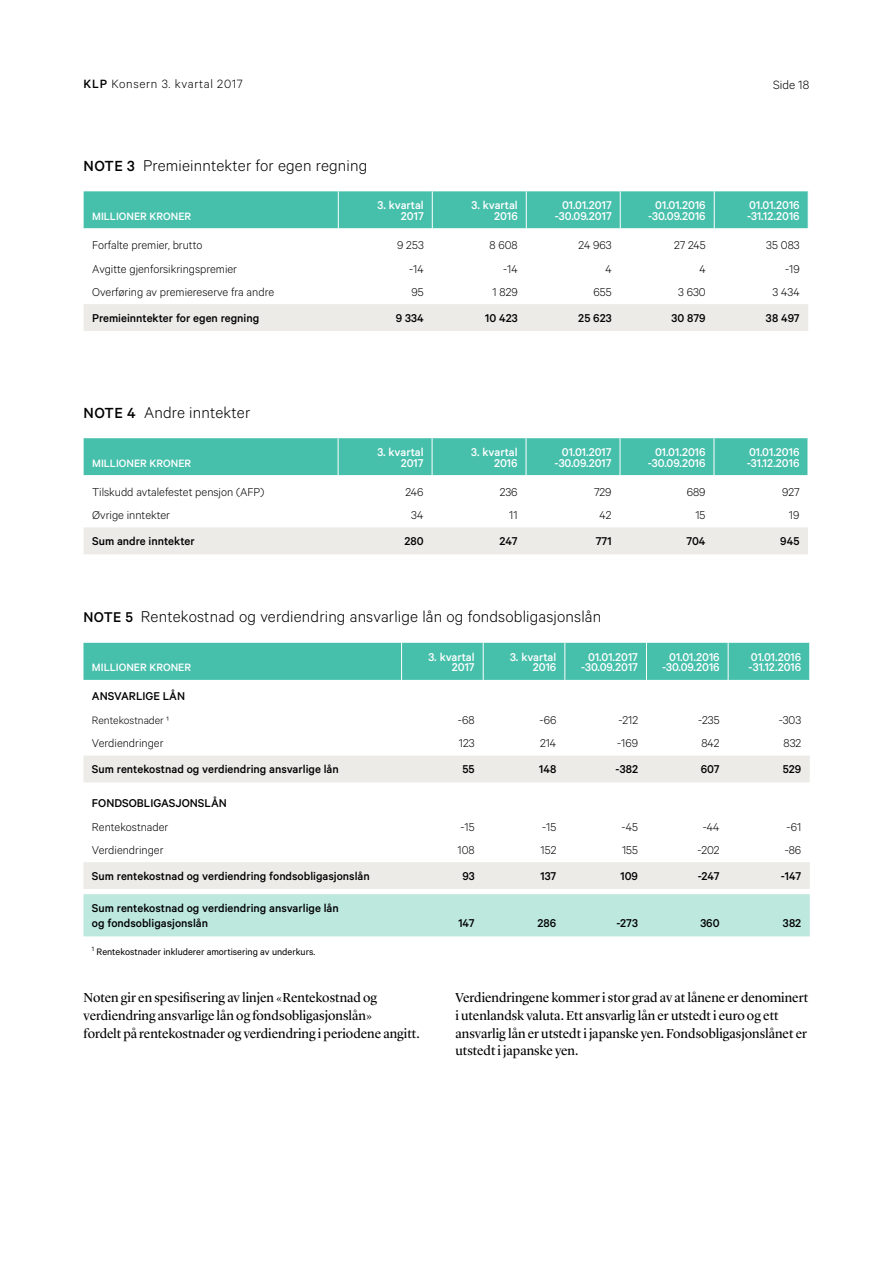
<style>
.page{position:relative;width:893px;height:1263px;background:#fff}
.page>*{position:absolute;margin:0;border:0;box-sizing:border-box;transform-origin:0 0}
.t1{font:300 17.55px "Calibre";letter-spacing:.01em;color:#000}
.t2{font:13.5px/17.7px "Lyon Display";color:#000}
.t3{font:300 13.5px "Calibre";letter-spacing:.05em;color:#000}
.t4{font:500 12.75px/15.3px "Calibre";color:#000}
.t5{font:300 12.75px "Calibre";color:#000}
.t6{font:500 12.75px/10.5px "Calibre";color:#fff;text-align:right}
.t7{font:500 12px "Calibre";color:#fff}
.t8{font:300 12px "Calibre";color:#000}
.t9{font:10.5px "Calibre";color:#000}
.s1{font-weight:500}
.s2{font-weight:500;font-size:16.5px}
.s3{font-weight:500;font-size:15.9px}
</style>
<div class="page">
<div style="left:84px;top:191px;width:724px;height:38px;background:#46bfab"></div>
<div style="left:84px;top:304px;width:724px;height:27px;background:#edebe8"></div>
<hr style="left:526px;top:191px;width:1px;height:37px;background:#fff">
<hr style="left:620px;top:191px;width:1px;height:37px;background:#fff">
<hr style="left:714px;top:191px;width:1px;height:37px;background:#fff">
<hr style="left:338px;top:191px;width:1px;height:37px;background:#fff">
<hr style="left:432px;top:191px;width:1px;height:37px;background:#fff">
<div style="left:84px;top:438px;width:724px;height:38px;background:#46bfab"></div>
<div style="left:84px;top:527px;width:724px;height:27px;background:#edebe8"></div>
<hr style="left:526px;top:438px;width:1px;height:37px;background:#fff">
<hr style="left:620px;top:438px;width:1px;height:37px;background:#fff">
<hr style="left:714px;top:438px;width:1px;height:37px;background:#fff">
<hr style="left:338px;top:438px;width:1px;height:37px;background:#fff">
<hr style="left:432px;top:438px;width:1px;height:37px;background:#fff">
<div style="left:83px;top:643px;width:726px;height:37px;background:#46bfab"></div>
<svg style="left:83px;top:755px;width:727px;height:134px"></svg>
<div style="left:83px;top:894px;width:727px;height:42px;background:#bce8dd"></div>
<hr style="left:565px;top:643px;width:1px;height:37px;background:#fff">
<hr style="left:646px;top:643px;width:1px;height:37px;background:#fff">
<hr style="left:728px;top:643px;width:1px;height:37px;background:#fff">
<hr style="left:401px;top:643px;width:1px;height:37px;background:#fff">
<hr style="left:483px;top:643px;width:1px;height:37px;background:#fff">
<p class="t3" style="left:84px;top:76px;width:160px"><span class="s1">KLP</span> Konsern 3. kvartal 2017</p>
<p class="t3" style="left:773px;top:77px;width:37px">Side 18</p>
<p class="t1" style="left:84px;top:155px;width:285px"><span class="s2">NOTE 3</span> Premieinntekter for egen regning</p>
<p class="t7" style="left:92px;top:209px;width:101px">MILLIONER KRONER</p>
<p class="t6" style="left:378px;top:200px;width:48px">3. kvartal<br>2017</p>
<p class="t6" style="left:471px;top:200px;width:48px">3. kvartal<br>2016</p>
<p class="t6" style="left:555px;top:200px;width:58px;text-align:center">01.01.2017 -30.09.2017</p>
<p class="t6" style="left:648px;top:200px;width:59px;text-align:center">01.01.2016 -30.09.2016</p>
<p class="t6" style="left:747px;top:200px;width:54px;text-align:left">01.01.2016 -31.12.2016</p>
<p class="t5" style="left:92px;top:238px;width:112px">Forfalte premier, brutto</p>
<p class="t5" style="left:397px;top:238px;width:28px">9 253</p>
<p class="t5" style="left:490px;top:238px;width:30px">8 608</p>
<p class="t5" style="left:579px;top:238px;width:35px">24 963</p>
<p class="t5" style="left:674px;top:238px;width:33px">27 245</p>
<p class="t5" style="left:766px;top:238px;width:35px">35 083</p>
<p class="t5" style="left:92px;top:261px;width:146px">Avgitte gjenforsikringspremier</p>
<p class="t5" style="left:409px;top:261px;width:16px">-14</p>
<p class="t5" style="left:503px;top:261px;width:16px">-14</p>
<p class="t5" style="left:605px;top:261px;width:8px">4</p>
<p class="t5" style="left:699px;top:261px;width:8px">4</p>
<p class="t5" style="left:785px;top:261px;width:16px">-19</p>
<p class="t5" style="left:92px;top:285px;width:184px">Overføring av premiereserve fra andre</p>
<p class="t5" style="left:412px;top:285px;width:14px">95</p>
<p class="t5" style="left:493px;top:285px;width:27px">1 829</p>
<p class="t5" style="left:594px;top:285px;width:20px">655</p>
<p class="t5" style="left:678px;top:285px;width:29px">3 630</p>
<p class="t5" style="left:772px;top:285px;width:29px">3 434</p>
<p class="t4" style="left:92px;top:310px;width:169px">Premieinntekter for egen regning</p>
<p class="t4" style="left:396px;top:310px;width:29px">9 334</p>
<p class="t4" style="left:485px;top:310px;width:34px">10 423</p>
<p class="t4" style="left:578px;top:310px;width:35px">25 623</p>
<p class="t4" style="left:672px;top:310px;width:36px">30 879</p>
<p class="t4" style="left:766px;top:310px;width:35px">38 497</p>
<p class="t1" style="left:84px;top:402px;width:168px"><span class="s2">NOTE 4</span> Andre inntekter</p>
<p class="t7" style="left:92px;top:456px;width:101px">MILLIONER KRONER</p>
<p class="t6" style="left:377px;top:447px;width:48px">3. kvartal<br>2017</p>
<p class="t6" style="left:471px;top:447px;width:48px">3. kvartal<br>2016</p>
<p class="t6" style="left:555px;top:447px;width:58px;text-align:center">01.01.2017 -30.09.2017</p>
<p class="t6" style="left:648px;top:447px;width:59px;text-align:center">01.01.2016 -30.09.2016</p>
<p class="t6" style="left:747px;top:447px;width:54px;text-align:left">01.01.2016 -31.12.2016</p>
<p class="t5" style="left:92px;top:484px;width:174px">Tilskudd avtalefestet pensjon (AFP)</p>
<p class="t5" style="left:405px;top:484px;width:20px">246</p>
<p class="t5" style="left:500px;top:484px;width:19px">236</p>
<p class="t5" style="left:594px;top:484px;width:19px">729</p>
<p class="t5" style="left:687px;top:484px;width:20px">689</p>
<p class="t5" style="left:782px;top:484px;width:19px">927</p>
<p class="t5" style="left:92px;top:508px;width:80px">Øvrige inntekter</p>
<p class="t5" style="left:411px;top:508px;width:14px">34</p>
<p class="t5" style="left:509px;top:508px;width:10px">11</p>
<p class="t5" style="left:600px;top:508px;width:13px">42</p>
<p class="t5" style="left:695px;top:508px;width:12px">15</p>
<p class="t5" style="left:789px;top:508px;width:12px">19</p>
<p class="t4" style="left:92px;top:533px;width:104px">Sum andre inntekter</p>
<p class="t4" style="left:404px;top:533px;width:21px">280</p>
<p class="t4" style="left:500px;top:533px;width:20px">247</p>
<p class="t4" style="left:596px;top:533px;width:17px">771</p>
<p class="t4" style="left:686px;top:533px;width:21px">704</p>
<p class="t4" style="left:780px;top:533px;width:21px">945</p>
<p class="t1" style="left:83px;top:607px;width:519px"><span class="s3">NOTE 5</span> Rentekostnad og verdiendring ansvarlige lån og fondsobligasjonslån</p>
<p class="t7" style="left:92px;top:661px;width:101px">MILLIONER KRONER</p>
<p class="t6" style="left:428px;top:651px;width:48px">3. kvartal<br>2017</p>
<p class="t6" style="left:510px;top:651px;width:48px">3. kvartal<br>2016</p>
<p class="t6" style="left:581px;top:651px;width:58px;text-align:center">01.01.2017 -30.09.2017</p>
<p class="t6" style="left:662px;top:651px;width:59px;text-align:center">01.01.2016 -30.09.2016</p>
<p class="t6" style="left:749px;top:651px;width:54px;text-align:left">01.01.2016 -31.12.2016</p>
<p class="t4" style="left:92px;top:688px;width:95px">ANSVARLIGE LÅN</p>
<p class="t8" style="left:92px;top:713px;width:79px">Rentekostnader ¹</p>
<p class="t5" style="left:458px;top:712px;width:18px">-68</p>
<p class="t5" style="left:539px;top:712px;width:18px">-66</p>
<p class="t5" style="left:619px;top:712px;width:21px">-212</p>
<p class="t5" style="left:698px;top:712px;width:23px">-235</p>
<p class="t5" style="left:779px;top:712px;width:24px">-303</p>
<p class="t5" style="left:92px;top:736px;width:73px">Verdiendringer</p>
<p class="t5" style="left:459px;top:736px;width:17px">123</p>
<p class="t5" style="left:540px;top:736px;width:18px">214</p>
<p class="t5" style="left:617px;top:736px;width:22px">-169</p>
<p class="t5" style="left:701px;top:736px;width:20px">842</p>
<p class="t5" style="left:784px;top:736px;width:19px">832</p>
<p class="t4" style="left:92px;top:761px;width:248px">Sum rentekostnad og verdiendring ansvarlige lån</p>
<p class="t4" style="left:462px;top:761px;width:14px">55</p>
<p class="t4" style="left:539px;top:761px;width:19px">148</p>
<p class="t4" style="left:616px;top:761px;width:24px">-382</p>
<p class="t4" style="left:701px;top:761px;width:20px">607</p>
<p class="t4" style="left:783px;top:761px;width:20px">529</p>
<p class="t4" style="left:92px;top:795px;width:136px">FONDSOBLIGASJONSLÅN</p>
<p class="t5" style="left:92px;top:819px;width:78px">Rentekostnader</p>
<p class="t5" style="left:460px;top:819px;width:16px">-15</p>
<p class="t5" style="left:542px;top:819px;width:16px">-15</p>
<p class="t5" style="left:621px;top:819px;width:18px">-45</p>
<p class="t5" style="left:703px;top:819px;width:18px">-44</p>
<p class="t5" style="left:786px;top:819px;width:16px">-61</p>
<p class="t5" style="left:92px;top:843px;width:73px">Verdiendringer</p>
<p class="t5" style="left:457px;top:843px;width:19px">108</p>
<p class="t5" style="left:541px;top:843px;width:17px">152</p>
<p class="t5" style="left:622px;top:843px;width:17px">155</p>
<p class="t5" style="left:698px;top:843px;width:23px">-202</p>
<p class="t5" style="left:785px;top:843px;width:18px">-86</p>
<p class="t4" style="left:92px;top:868px;width:279px">Sum rentekostnad og verdiendring fondsobligasjonslån</p>
<p class="t4" style="left:462px;top:868px;width:14px">93</p>
<p class="t4" style="left:540px;top:868px;width:17px">137</p>
<p class="t4" style="left:620px;top:868px;width:19px">109</p>
<p class="t4" style="left:698px;top:868px;width:23px">-247</p>
<p class="t4" style="left:781px;top:868px;width:22px">-147</p>
<p class="t4" style="left:92px;top:900px;width:248px">Sum rentekostnad og verdiendring ansvarlige lån og fondsobligasjonslån</p>
<p class="t4" style="left:458px;top:915px;width:18px">147</p>
<p class="t4" style="left:538px;top:915px;width:20px">286</p>
<p class="t4" style="left:617px;top:915px;width:23px">-273</p>
<p class="t4" style="left:700px;top:915px;width:21px">360</p>
<p class="t4" style="left:783px;top:915px;width:20px">382</p>
<p class="t9" style="left:92px;top:945px;width:225px"><sup>1</sup> Rentekostnader inkluderer amortisering av underkurs.</p>
<p class="t2" style="left:84px;top:988px;width:338px">Noten gir en spesifisering av linjen «Rentekostnad og verdiendring ansvarlige lån og fondsobligasjonslån»<br>fordelt på rentekostnader og verdiendring i periodene angitt.</p>
<p class="t2" style="left:455px;top:988px;width:354px">Verdiendringene kommer i stor grad av at lånene er denominert i utenlandsk valuta. Ett ansvarlig lån er utstedt i euro og ett ansvarlig lån er utstedt i japanske yen. Fondsobligasjonslånet er utstedt i japanske yen.</p>
</div>
